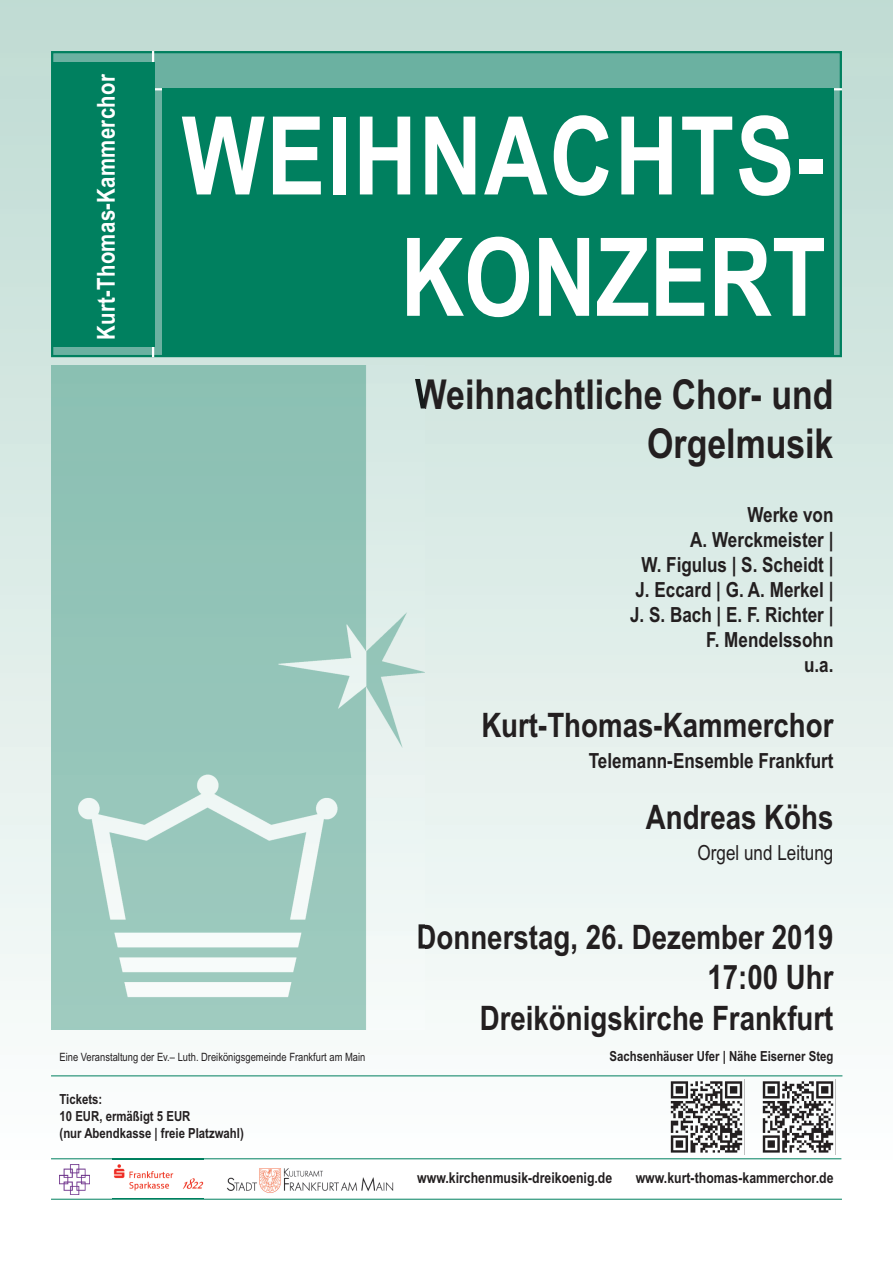
<style>
.page{position:relative;width:893px;height:1263px;background:#fff}
.page>*{position:absolute;margin:0;border:0;box-sizing:border-box;transform-origin:0 0}
.t1{font:700 108.75px "Arial Narrow";letter-spacing:.015em;color:#fff}
.t2{font:700 41.25px/49.5px "Arial Narrow";color:#231f20;text-align:right}
.t3{font:700 33.75px/40.5px "Arial Narrow";color:#231f20;text-align:right}
.t4{font:700 24.75px "Arial Narrow";letter-spacing:.015em;color:#fff}
.t5{font:700 20.85px/25px "Arial Narrow";color:#231f20;text-align:right}
.t6{font:20.85px "Arial Narrow";color:#231f20}
.t7{font:700 15px "Arial Narrow";color:#231f20}
.t8{font:700 13.88px/16.6px "Arial Narrow";color:#231f20}
.t9{font:11.4px "Arial Narrow";color:#231f20}
</style>
<div class="page">
<div style="left:0;top:0;width:893px;height:1164px;background:linear-gradient(to bottom,#bedbd2,#fcfefd)"></div>
<hr style="left:51px;top:1075px;width:791px;height:1px;background:#00805f">
<hr style="left:51px;top:1158px;width:790px;height:1px;background:#00805f">
<hr style="left:51px;top:1199px;width:791px;height:1px;background:#00805f">
<img style="left:60px;top:1164px;width:30px;height:30px">
<img style="left:112px;top:1159px;width:92px;height:41px">
<img style="left:226px;top:1163px;width:168px;height:30px">
<img style="left:761px;top:1080px;width:75px;height:74px">
<img style="left:51px;top:366px;width:374px;height:663px">
<img style="left:415px;top:379px;width:10px;height:30px">
<img style="left:419px;top:924px;width:6px;height:25px">
<div style="left:53px;top:53px;width:787px;height:302px;background:#6bb1a1"></div>
<div style="left:51px;top:51px;width:791px;height:306px;border:2px solid #00805f"></div>
<hr style="left:152px;top:51px;width:2px;height:306px;background:#fff">
<hr style="left:153px;top:88px;width:689px;height:2px;background:#fff">
<div style="left:162px;top:88px;width:671px;height:268px;background:#00805f"></div>
<div style="left:53px;top:62px;width:102px;height:285px;background:#00805f"></div>
<img style="left:670px;top:1080px;width:74px;height:74px">
<p class="t4" style="left:92px;top:340px;width:268px;rotate:-90deg">Kurt-Thomas-Kammerchor</p>
<h1 class="t1" style="left:182px;top:93px;width:646px">WEIHNACHTS-</h1>
<h1 class="t1" style="left:401px;top:215px;width:427px">KONZERT</h1>
<h2 class="t2" style="left:415px;top:369px;width:420px">Weihnachtliche Chor- und<br>Orgelmusik</h2>
<p class="t5" style="left:630px;top:503px;width:205px">Werke von<br>A. Werckmeister |<br>W. Figulus | S. Scheidt |<br>J. Eccard | G. A. Merkel |<br>J. S. Bach | E. F. Richter |<br>F. Mendelssohn<br>u.a.</p>
<h3 class="t3" style="left:481px;top:705px;width:354px">Kurt-Thomas-Kammerchor</h3>
<p class="t5" style="left:589px;top:748px;width:246px">Telemann-Ensemble Frankfurt</p>
<h3 class="t3" style="left:646px;top:797px;width:189px">Andreas Köhs</h3>
<p class="t6" style="left:698px;top:841px;width:137px">Orgel und Leitung</p>
<h3 class="t3" style="left:417px;top:917px;width:418px">Donnerstag, 26. Dezember 2019<br>17:00 Uhr<br>Dreikönigskirche Frankfurt</h3>
<p class="t9" style="left:60px;top:1050px;width:307px">Eine Veranstaltung der Ev.– Luth. Dreikönigsgemeinde Frankfurt am Main</p>
<p class="t8" style="left:610px;top:1047px;width:225px">Sachsenhäuser Ufer | Nähe Eiserner Steg</p>
<p class="t8" style="left:60px;top:1091px;width:186px">Tickets:<br>10 EUR, ermäßigt 5 EUR<br>(nur Abendkasse | freie Platzwahl)</p>
<p class="t7" style="left:417px;top:1169px;width:197px">www.kirchenmusik-dreikoenig.de</p>
<p class="t7" style="left:636px;top:1169px;width:199px">www.kurt-thomas-kammerchor.de</p>
</div>
